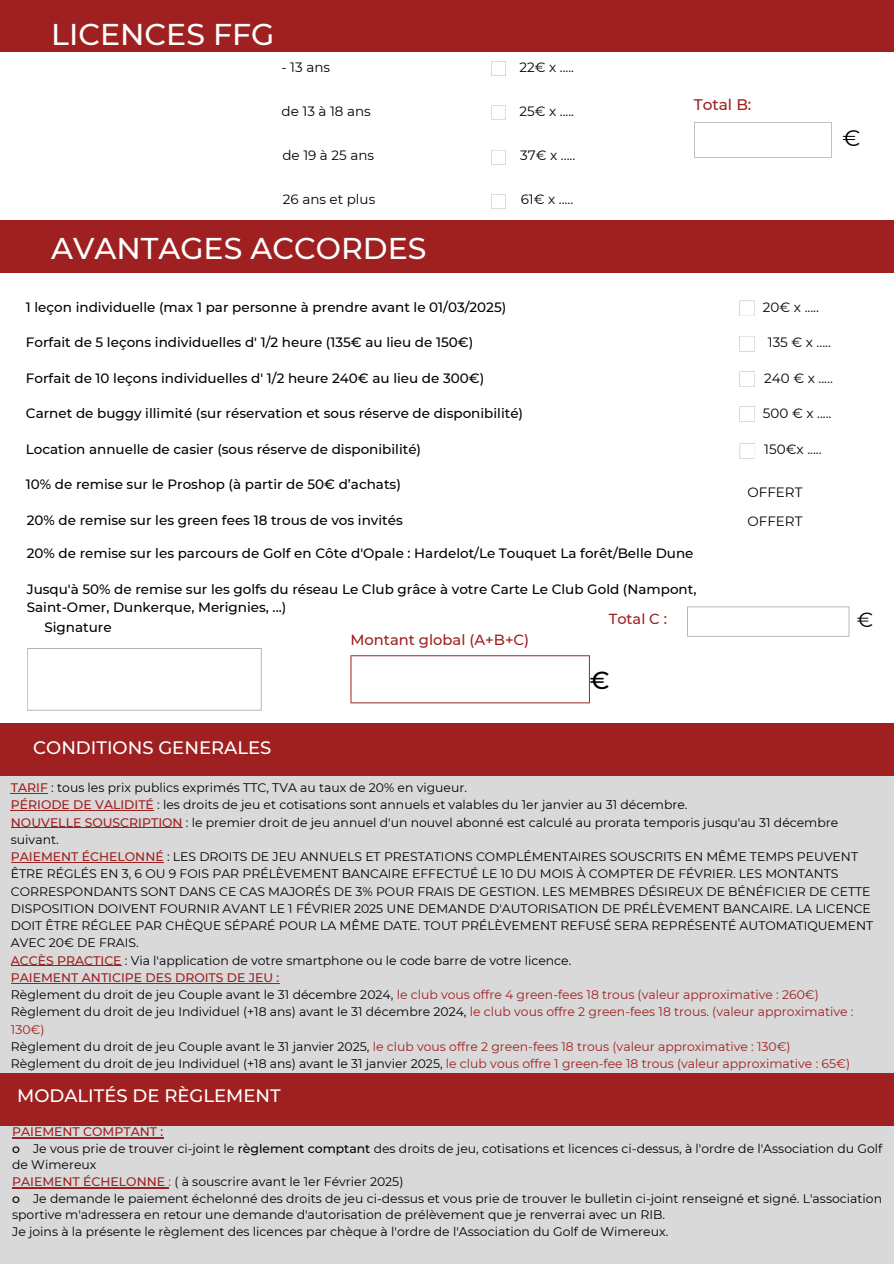
<style>
.page{position:relative;width:894px;height:1264px;background:#fff}
.page>*{position:absolute;margin:0;border:0;box-sizing:border-box;transform-origin:0 0}
.t1{font:500 30px "Montserrat";color:#fff}
.t2{font:500 24.6px "Montserrat";color:#000}
.t3{font:22.5px "Montserrat";color:#000}
.t4{font:20.55px "Montserrat";color:#000}
.t5{font:500 18px "Montserrat";color:#fff}
.t6{font:500 15.3px "Montserrat";color:#9f2020}
.t7{font:500 14.7px "Montserrat";color:#9f2020}
.t8{font:500 14.55px "Montserrat";color:#9f2020}
.t9{font:500 13.5px/18px "Montserrat";color:#000}
.t10{font:13.5px "Montserrat";color:#000}
.t11{font:12.45px/17.2px "Montserrat";color:#000}
.t12{font:500 12.45px "Montserrat";color:#9f2020}
.s1{font-weight:500;color:#9f2020}
.s2{color:#9f2020}
.s3{font-weight:500}
</style>
<div class="page">
<div style="left:0;top:0;width:893px;height:52px;background:#9f2020"></div>
<div style="left:0;top:220px;width:893px;height:52px;background:#9f2020"></div>
<div style="left:0;top:771px;width:893px;height:492px;background:#d9d9d9"></div>
<div style="left:0;top:723px;width:893px;height:52px;background:#9f2020"></div>
<svg style="left:491px;top:61px;width:14px;height:15px"></svg>
<hr style="left:11px;top:793px;width:37px;height:1px;background:#9f2020">
<hr style="left:11px;top:810px;width:143px;height:1px;background:#9f2020">
<hr style="left:11px;top:827px;width:172px;height:1px;background:#9f2020">
<hr style="left:11px;top:862px;width:153px;height:1px;background:#9f2020">
<hr style="left:11px;top:965px;width:111px;height:1px;background:#9f2020">
<hr style="left:11px;top:982px;width:268px;height:1px;background:#9f2020">
<svg style="left:491px;top:105px;width:14px;height:15px"></svg>
<svg style="left:491px;top:150px;width:14px;height:15px"></svg>
<svg style="left:491px;top:194px;width:14px;height:15px"></svg>
<svg style="left:694px;top:122px;width:137px;height:36px"></svg>
<svg style="left:739px;top:336px;width:15px;height:15px"></svg>
<svg style="left:687px;top:606px;width:162px;height:30px"></svg>
<svg style="left:350px;top:655px;width:239px;height:48px"></svg>
<div style="left:0;top:1073px;width:893px;height:53px;background:#9f2020"></div>
<hr style="left:12px;top:1137px;width:151px;height:1px;background:#9f2020">
<hr style="left:12px;top:1186px;width:156px;height:2px;background:#9f2020">
<svg style="left:27px;top:648px;width:234px;height:62px"></svg>
<svg style="left:739px;top:371px;width:15px;height:16px"></svg>
<svg style="left:739px;top:406px;width:15px;height:16px"></svg>
<svg style="left:739px;top:443px;width:16px;height:16px"></svg>
<svg style="left:739px;top:300px;width:15px;height:16px"></svg>
<h1 class="t1" style="left:51px;top:16px;width:224px">LICENCES FFG</h1>
<p class="t10" style="left:281px;top:59px;width:50px">- 13 ans</p>
<p class="t10" style="left:519px;top:59px;width:56px">22€ x .....</p>
<p class="t10" style="left:281px;top:103px;width:91px">de 13 à 18 ans</p>
<p class="t10" style="left:519px;top:103px;width:56px">25€ x .....</p>
<p class="t10" style="left:282px;top:147px;width:93px">de 19 à 25 ans</p>
<h3 class="t10" style="left:520px;top:147px;width:56px">37€ x .....</h3>
<p class="t10" style="left:283px;top:191px;width:94px">26 ans et plus</p>
<p class="t10" style="left:520px;top:191px;width:54px">61€ x .....</p>
<h5 class="t1" style="left:51px;top:229px;width:376px">AVANTAGES ACCORDES</h5>
<h5 class="t9" style="left:26px;top:298px;width:482px">1 leçon individuelle (max 1 par personne à prendre avant le 01/03/2025)</h5>
<p class="t6" style="left:693px;top:95px;width:59px">Total B:</p>
<h1 class="t3" style="left:842px;top:124px;width:20px">€</h1>
<p class="t10" style="left:762px;top:299px;width:58px">20€ x .....</p>
<p class="t9" style="left:26px;top:333px;width:449px">Forfait de 5 leçons individuelles d' 1/2 heure (135€ au lieu de 150€)</p>
<p class="t10" style="left:767px;top:334px;width:65px">135 € x .....</p>
<h5 class="t10" style="left:764px;top:370px;width:70px">240 € x .....</h5>
<p class="t10" style="left:762px;top:405px;width:70px">500 € x .....</p>
<p class="t9" style="left:26px;top:369px;width:460px">Forfait de 10 leçons individuelles d' 1/2 heure 240€ au lieu de 300€)</p>
<h5 class="t9" style="left:26px;top:404px;width:498px">Carnet de buggy illimité (sur réservation et sous réserve de disponibilité)</h5>
<p class="t9" style="left:26px;top:440px;width:396px">Location annuelle de casier (sous réserve de disponibilité)</p>
<h5 class="t9" style="left:26px;top:475px;width:376px">10% de remise sur le Proshop (à partir de 50€ d’achats)</h5>
<p class="t9" style="left:27px;top:511px;width:377px">20% de remise sur les green fees 18 trous de vos invités</p>
<h5 class="t9" style="left:27px;top:544px;width:668px">20% de remise sur les parcours de Golf en Côte d'Opale : Hardelot/Le Touquet La forêt/Belle Dune</h5>
<h4 class="t9" style="left:27px;top:580px;width:671px">Jusqu'à 50% de remise sur les golfs du réseau Le Club grâce à votre Carte Le Club Gold (Nampont,<br>Saint-Omer, Dunkerque, Merignies, ...)</h4>
<p class="t10" style="left:764px;top:441px;width:59px">150€x .....</p>
<h5 class="t10" style="left:747px;top:484px;width:56px">OFFERT</h5>
<h4 class="t10" style="left:747px;top:513px;width:56px">OFFERT</h4>
<h5 class="t8" style="left:608px;top:609px;width:60px">Total C :</h5>
<h5 class="t4" style="left:856px;top:607px;width:18px">€</h5>
<p class="t9" style="left:44px;top:618px;width:69px">Signature</p>
<h3 class="t7" style="left:350px;top:631px;width:180px">Montant global (A+B+C)</h3>
<p class="t5" style="left:33px;top:736px;width:239px">CONDITIONS GENERALES</p>
<p class="t2" style="left:589px;top:665px;width:21px">€</p>
<p class="t11" style="left:11px;top:779px;width:863px"><span class="s1">TARIF</span> : tous les prix publics exprimés TTC, TVA au taux de 20% en vigueur.<br><span class="s1">PÉRIODE DE VALIDITÉ</span> : les droits de jeu et cotisations sont annuels et valables du 1er janvier au 31 décembre.<br><span class="s1">NOUVELLE SOUSCRIPTION</span> : le premier droit de jeu annuel d'un nouvel abonné est calculé au prorata temporis jusqu'au 31 décembre suivant.<br><span class="s1">PAIEMENT ÉCHELONNÉ</span> : LES DROITS DE JEU ANNUELS ET PRESTATIONS COMPLÉMENTAIRES SOUSCRITS EN MÊME TEMPS PEUVENT ÊTRE RÉGLÉS EN 3, 6 OU 9 FOIS PAR PRÉLÈVEMENT BANCAIRE EFFECTUÉ LE 10 DU MOIS À COMPTER DE FÉVRIER. LES MONTANTS CORRESPONDANTS SONT DANS CE CAS MAJORÉS DE 3% POUR FRAIS DE GESTION. LES MEMBRES DÉSIREUX DE BÉNÉFICIER DE CETTE DISPOSITION DOIVENT FOURNIR AVANT LE 1 FÉVRIER 2025 UNE DEMANDE D'AUTORISATION DE PRÉLÈVEMENT BANCAIRE. LA LICENCE DOIT ÊTRE RÉGLEE PAR CHÈQUE SÉPARÉ POUR LA MÊME DATE. TOUT PRÉLÈVEMENT REFUSÉ SERA REPRÉSENTÉ AUTOMATIQUEMENT AVEC 20€ DE FRAIS.<br><span class="s1">ACCÈS PRACTICE</span> : Via l'application de votre smartphone ou le code barre de votre licence.<br><span class="s1">PAIEMENT ANTICIPE DES DROITS DE JEU :<br></span>Règlement du droit de jeu Couple avant le 31 décembre 2024, <span class="s2">le club vous offre 4 green-fees 18 trous (valeur approximative : 260€)<br></span>Règlement du droit de jeu Individuel (+18 ans) avant le 31 décembre 2024, <span class="s2">le club vous offre 2 green-fees 18 trous. (valeur approximative :<br>130€)<br></span>Règlement du droit de jeu Couple avant le 31 janvier 2025, <span class="s2">le club vous offre 2 green-fees 18 trous (valeur approximative : 130€)<br></span>Règlement du droit de jeu Individuel (+18 ans) avant le 31 janvier 2025, <span class="s2">le club vous offre 1 green-fee 18 trous (valeur approximative : 65€)</span></p>
<h5 class="t5" style="left:17px;top:1084px;width:265px">MODALITÉS DE RÈGLEMENT</h5>
<h3 class="t12" style="left:12px;top:1124px;width:153px">PAIEMENT COMPTANT :</h3>
<p class="t11" style="left:12px;top:1140px;width:871px;line-height:16.5px"><span class="s3">o</span> Je vous prie de trouver ci-joint le <span class="s3">règlement comptant</span> des droits de jeu, cotisations et licences ci-dessus, à l'ordre de l'Association du Golf de Wimereux</p>
<h2 class="t11" style="left:12px;top:1172px;width:392px"><span class="s1">PAIEMENT ÉCHELONNE</span> <span class="s2">:</span> ( à souscrire avant le 1er Février 2025)</h2>
<h2 class="t11" style="left:12px;top:1189px;width:871px;line-height:16.5px"><span class="s3">o</span> Je demande le paiement échelonné des droits de jeu ci-dessus et vous prie de trouver le bulletin ci-joint renseigné et signé. L'association sportive m'adressera en retour une demande d'autorisation de prélèvement que je renverrai avec un RIB.</h2>
<p class="t11" style="left:12px;top:1222px;width:657px">Je joins à la présente le règlement des licences par chèque à l'ordre de l'Association du Golf de Wimereux.</p>
</div>
